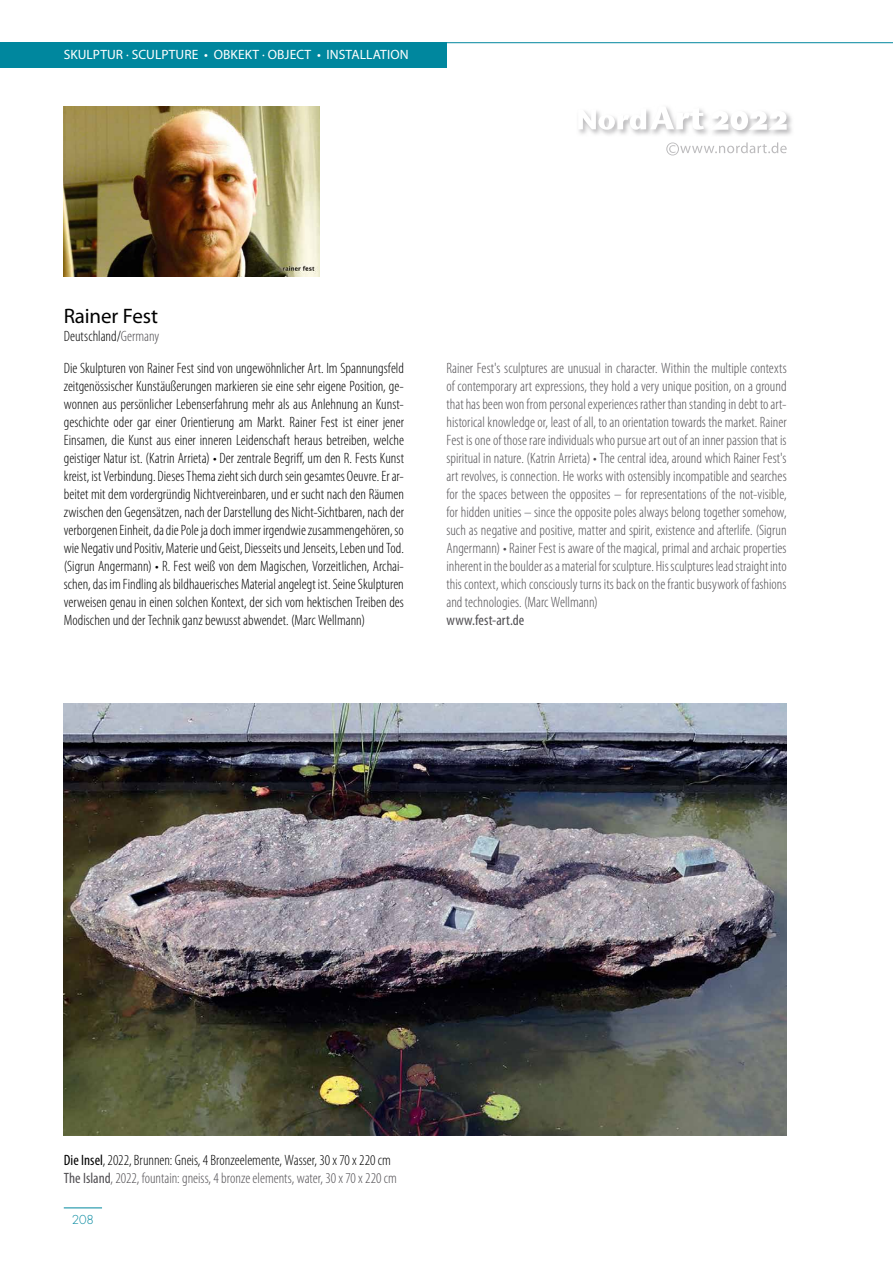
<style>
.page{position:relative;width:893px;height:1263px;background:#fff}
.page>*{position:absolute;margin:0;border:0;box-sizing:border-box;transform-origin:0 0}
.t1{font:21px "Myriad Pro";letter-spacing:-.01em;color:#000}
.t2{font:300 condensed 15px/18px "Myriad Pro";color:#514f53}
.t3{font:300 condensed 15px/18px "Myriad Pro";color:#000}
.t4{font:condensed 15px "Myriad Pro";letter-spacing:.01em;color:#514f53}
.t5{font:13.5px "Myriad Pro";letter-spacing:.005em;color:#fff}
.t6{font:300 12px "Futura Std";color:#00879e}
.s1{color:#514f53}
.s2{font-weight:400;color:#000}
.s3{color:#000}
.s4{font-weight:400}
</style>
<div class="page">
<div style="left:0;top:43px;width:446px;height:25px;background:#00879e"></div>
<hr style="left:446px;top:42px;width:447px;height:1px;background:#00879e">
<hr style="left:64px;top:1207px;width:38px;height:1px;background:#00879e">
<svg style="left:578px;top:130px;width:71px;height:5px"></svg>
<svg style="left:649px;top:112px;width:59px;height:23px"></svg>
<svg style="left:579px;top:107px;width:125px;height:23px"></svg>
<svg style="left:713px;top:113px;width:79px;height:23px"></svg>
<svg style="left:713px;top:111px;width:74px;height:19px"></svg>
<svg style="left:666px;top:142px;width:121px;height:13px"></svg>
<img style="left:64px;top:704px;width:723px;height:432px">
<img style="left:64px;top:106px;width:255px;height:170px">
<p class="t5" style="left:64px;top:46px;width:346px">SKULPTUR · SCULPTURE • OBKEKT · OBJECT • INSTALLATION</p>
<h1 class="t1" style="left:64px;top:303px;width:96px">Rainer Fest</h1>
<p class="t3" style="left:64px;top:321px;width:342px;line-height:31.5px">Deutschland/<span class="s1">Germany<br></span>Die Skulpturen von Rainer Fest sind von ungewöhnlicher Art. Im Spannungsfeld</p>
<p class="t3" style="left:64px;top:377px;width:342px;text-align:justify">zeitgenössischer Kunstäußerungen markieren sie eine sehr eigene Position, ge&shy;wonnen aus persönlicher Lebenserfahrung mehr als aus Anlehnung an Kunst&shy;geschichte oder gar einer Orientierung am Markt. Rainer Fest ist einer jener Einsamen, die Kunst aus einer inneren Leidenschaft heraus betreiben, welche geistiger Natur ist. (Katrin Arrieta) • Der zentrale Begriff, um den R. Fests Kunst kreist, ist Verbindung. Dieses Thema zieht sich durch sein gesamtes Oeuvre. Er ar&shy;beitet mit dem vordergründig Nichtvereinbaren, und er sucht nach den Räumen zwischen den Gegensätzen, nach der Darstellung des Nicht-Sichtbaren, nach der verborgenen Einheit, da die Pole ja doch immer irgendwie zusammengehören, so wie Negativ und Positiv, Materie und Geist, Diesseits und Jenseits, Leben und Tod. (Sigrun Angermann) • R. Fest weiß von dem Magischen, Vorzeitlichen, Archai&shy;schen, das im Findling als bildhauerisches Material angelegt ist. Seine Skulpturen verweisen genau in einen solchen Kontext, der sich vom hektischen Treiben des Modischen und der Technik ganz bewusst abwendet. (Marc Wellmann)</p>
<p class="t2" style="left:446px;top:359px;width:342px;text-align:justify">Rainer Fest's sculptures are unusual in character. Within the multiple contexts of contemporary art expressions, they hold a very unique position, on a ground that has been won from personal experiences rather than standing in debt to art&shy;historical knowledge or, least of all, to an orientation towards the market. Rainer Fest is one of those rare individuals who pursue art out of an inner passion that is spiritual in nature. (Katrin Arrieta) • The central idea, around which Rainer Fest's art revolves, is connection. He works with ostensibly incompatible and searches for the spaces between the opposites – for representations of the not-visible, for hidden unities – since the opposite poles always belong together somehow, such as negative and positive, matter and spirit, existence and afterlife. (Sigrun Angermann) • Rainer Fest is aware of the magical, primal and archaic properties inherent in the boulder as a material for sculpture. His sculptures lead straight into this context, which consciously turns its back on the frantic busywork of fashions and technologies. (Marc Wellmann)</p>
<p class="t4" style="left:446px;top:611px;width:79px">www.fest-art.de</p>
<p class="t2" style="left:64px;top:1151px;width:335px"><span class="s2">Die Insel</span><span class="s3">, 2022, Brunnen: Gneis, 4 Bronzeelemente, Wasser, 30 x 70 x 220 cm<br></span><span class="s4">The Island</span>, 2022, fountain: gneiss, 4 bronze elements, water, 30 x 70 x 220 cm</p>
<p class="t6" style="left:72px;top:1212px;width:24px">208</p>
</div>
